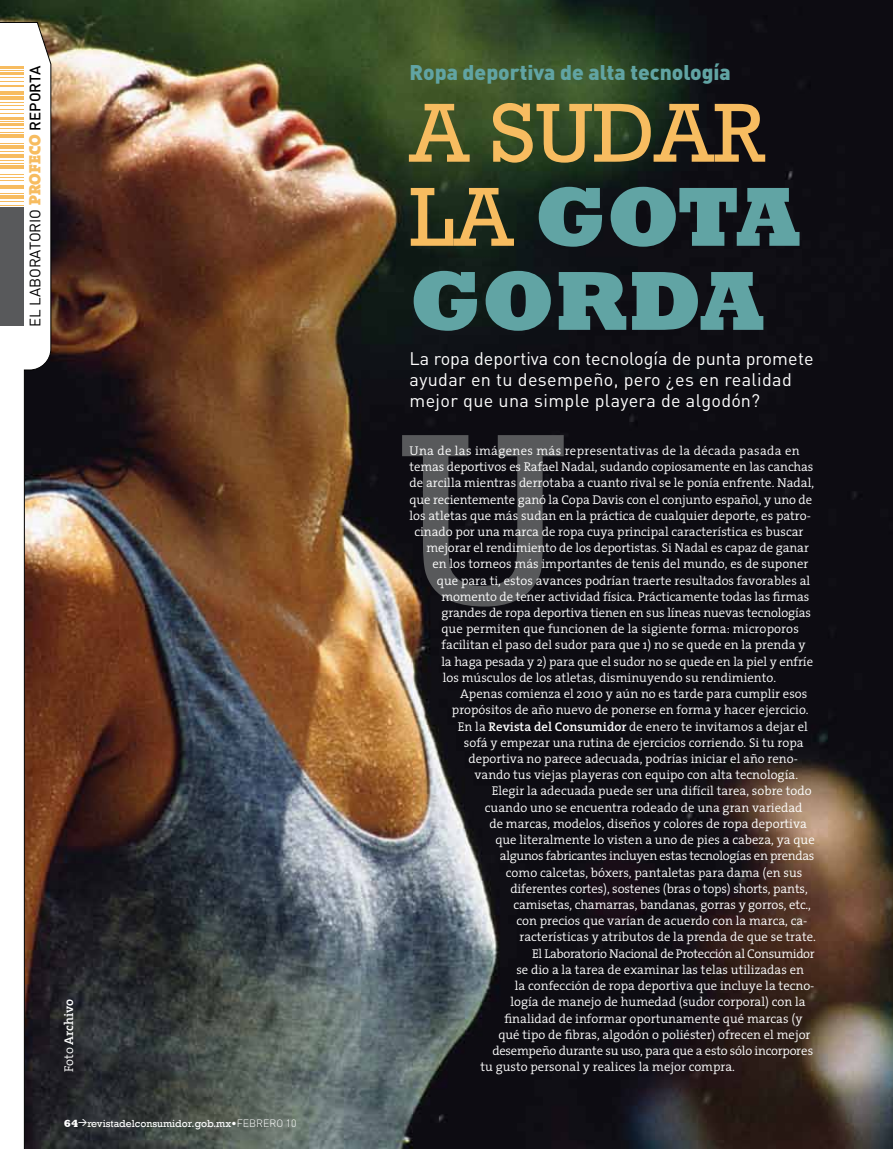
<style>
.page{position:relative;width:893px;height:1149px;background:#fff}
.page>*{position:absolute;margin:0;border:0;box-sizing:border-box;transform-origin:0 0}
.t1{font:800 85.05px/84px "Rockwell";color:#61a4a4}
.t2{font:900 21px "DIN";color:#61a4a4}
.t3{font:18px/21px "DIN";letter-spacing:.02em;color:#fff}
.t4{font:15px "DIN";color:#000}
.t5{font:300 12.75px "The Serif";color:#fff}
.t6{font:300 12.75px "The Serif";letter-spacing:-.025em;color:#fff}
.t7{font:300 12.75px "The Serif";letter-spacing:.025em;color:#fff}
.t8{font:300 12.75px "The Serif";letter-spacing:-.02em;color:#fff}
.t9{font:600 12.75px "The Serif";color:#fff}
.t10{font:10.5px "Rockwell";color:#fff}
.s1{font-family:"The Serif";font-weight:900;font-size:16.5px;color:#f7bc60}
.s2{font-weight:500}
.s3{font-weight:400;color:#f7bc60}
.s4{font-weight:300}
.s5{font-weight:800}
.s6{font-family:"DIN";font-weight:500;font-size:9px}
.s7{font-family:"DIN";font-weight:300}
.s8{font-weight:600}
</style>
<div class="page">
<img style="left:0;top:0;width:893px;height:1148px">
<svg style="left:0;top:22px;width:51px;height:1126px"></svg>
<div style="left:0;top:207px;width:24px;height:119px;background:#58595b"></div>
<hr style="left:0;top:196px;width:24px;height:3px;background:#f7bc60">
<svg style="left:0;top:193px;width:24px;height:1px"></svg>
<hr style="left:0;top:185px;width:24px;height:3px;background:#f7bc60">
<svg style="left:0;top:173px;width:24px;height:8px"></svg>
<hr style="left:0;top:165px;width:24px;height:4px;background:#f7bc60">
<svg style="left:0;top:160px;width:24px;height:4px"></svg>
<hr style="left:0;top:154px;width:24px;height:4px;background:#f7bc60">
<svg style="left:0;top:151px;width:24px;height:1px"></svg>
<svg style="left:0;top:201px;width:24px;height:4px"></svg>
<hr style="left:0;top:145px;width:24px;height:4px;background:#f7bc60">
<svg style="left:0;top:143px;width:24px;height:1px"></svg>
<hr style="left:0;top:134px;width:24px;height:4px;background:#f7bc60">
<svg style="left:0;top:128px;width:24px;height:4px"></svg>
<hr style="left:0;top:123px;width:24px;height:2px;background:#f7bc60">
<svg style="left:0;top:121px;width:24px;height:1px"></svg>
<hr style="left:0;top:117px;width:24px;height:3px;background:#f7bc60">
<svg style="left:0;top:77px;width:24px;height:5px"></svg>
<hr style="left:0;top:72px;width:24px;height:2px;background:#f7bc60">
<svg style="left:0;top:70px;width:24px;height:1px"></svg>
<hr style="left:0;top:66px;width:24px;height:3px;background:#f7bc60">
<svg style="left:0;top:102px;width:24px;height:12px"></svg>
<hr style="left:0;top:96px;width:24px;height:4px;background:#f7bc60">
<hr style="left:0;top:91px;width:24px;height:4px;background:#f7bc60">
<hr style="left:0;top:85px;width:24px;height:2px;background:#f7bc60">
<svg style="left:402px;top:435px;width:162px;height:171px"></svg>
<p class="t4" style="left:26px;top:327px;width:263px;rotate:-90deg">EL LABORATORIO <span class="s1">PROFECO</span> <span class="s2">REPORTA</span></p>
<p class="t2" style="left:410px;top:58px;width:323px">Ropa deportiva de alta tecnología</p>
<p class="t1" style="left:410px;top:92px;width:392px"><span class="s3">A sudar la</span> GOTA<br>GORDA</p>
<p class="t9" style="left:58px;top:1071px;width:75px;rotate:-90deg"><span class="s4">Foto</span> Archivo</p>
<p class="t10" style="left:64px;top:1116px;width:234px"><span class="s5">64</span><span class="s6">&gt;</span>revistadelconsumidor.gob.mx<span class="s7">•FEBRERO 10</span></p>
<p class="t3" style="left:410px;top:347px;width:406px">La ropa deportiva con tecnología de punta promete ayudar en tu desempeño, pero ¿es en realidad mejor que una simple playera de algodón?</p>
<p class="t7" style="left:410px;top:440px;width:392px">Una de las imágenes más representativas de la década pasada en</p>
<p class="t5" style="left:410px;top:456px;width:405px">temas deportivos es Rafael Nadal, sudando copiosamente en las canchas</p>
<p class="t5" style="left:410px;top:472px;width:406px">de arcilla mientras derrotaba a cuanto rival se le ponía enfrente. Nadal,</p>
<p class="t5" style="left:410px;top:488px;width:404px">que recientemente ganó la Copa Davis con el conjunto español, y uno de</p>
<p class="t5" style="left:410px;top:504px;width:403px">los atletas que más sudan en la práctica de cualquier deporte, es patro-</p>
<p class="t5" style="left:414px;top:521px;width:391px">cinado por una marca de ropa cuya principal característica es buscar</p>
<p class="t5" style="left:426px;top:537px;width:384px">mejorar el rendimiento de los deportistas. Si Nadal es capaz de ganar</p>
<p class="t5" style="left:432px;top:553px;width:378px">en los torneos más importantes de tenis del mundo, es de suponer</p>
<p class="t5" style="left:437px;top:569px;width:375px">que para ti, estos avances podrían traerte resultados favorables al</p>
<p class="t5" style="left:441px;top:585px;width:369px">momento de tener actividad física. Prácticamente todas las firmas</p>
<p class="t5" style="left:441px;top:602px;width:371px">grandes de ropa deportiva tienen en sus líneas nuevas tecnologías</p>
<p class="t5" style="left:441px;top:618px;width:359px">que permiten que funcionen de la sigiente forma: microporos</p>
<p class="t5" style="left:441px;top:634px;width:366px">facilitan el paso del sudor para que 1) no se quede en la prenda y</p>
<p class="t5" style="left:441px;top:650px;width:373px">la haga pesada y 2) para que el sudor no se quede en la piel y enfríe</p>
<p class="t5" style="left:443px;top:666px;width:335px">los músculos de los atletas, disminuyendo su rendimiento.</p>
<p class="t5" style="left:460px;top:683px;width:349px">Apenas comienza el 2010 y aún no es tarde para cumplir esos</p>
<p class="t5" style="left:452px;top:699px;width:358px">propósitos de año nuevo de ponerse en forma y hacer ejercicio.</p>
<p class="t5" style="left:458px;top:715px;width:352px">En la <span class="s8">Revista del Consumidor</span> de enero te invitamos a dejar el</p>
<p class="t5" style="left:464px;top:731px;width:341px">sofá y empezar una rutina de ejercicios corriendo. Si tu ropa</p>
<p class="t5" style="left:468px;top:748px;width:331px">deportiva no parece adecuada, podrías iniciar el año reno-</p>
<p class="t5" style="left:474px;top:764px;width:325px">vando tus viejas playeras con equipo con alta tecnología.</p>
<p class="t5" style="left:492px;top:780px;width:321px">Elegir la adecuada puede ser una difícil tarea, sobre todo</p>
<p class="t5" style="left:485px;top:796px;width:319px">cuando uno se encuentra rodeado de una gran variedad</p>
<p class="t5" style="left:489px;top:812px;width:319px">de marcas, modelos, diseños y colores de ropa deportiva</p>
<p class="t5" style="left:495px;top:829px;width:321px">que literalmente lo visten a uno de pies a cabeza, ya que</p>
<p class="t6" style="left:500px;top:845px;width:316px">algunos fabricantes incluyen estas tecnologías en prendas</p>
<p class="t5" style="left:506px;top:861px;width:298px">como calcetas, bóxers, pantaletas para dama (en sus</p>
<p class="t5" style="left:510px;top:877px;width:299px">diferentes cortes), sostenes (bras o tops) shorts, pants,</p>
<p class="t5" style="left:513px;top:893px;width:299px">camisetas, chamarras, bandanas, gorras y gorros, etc.,</p>
<p class="t5" style="left:516px;top:910px;width:292px">con precios que varían de acuerdo con la marca, ca-</p>
<p class="t5" style="left:519px;top:926px;width:298px">racterísticas y atributos de la prenda de que se trate.</p>
<p class="t6" style="left:532px;top:942px;width:284px">El Laboratorio Nacional de Protección al Consumidor</p>
<p class="t5" style="left:516px;top:958px;width:289px">se dio a la tarea de examinar las telas utilizadas en</p>
<p class="t5" style="left:515px;top:974px;width:301px">la confección de ropa deportiva que incluye la tecno-</p>
<p class="t5" style="left:510px;top:991px;width:297px">logía de manejo de humedad (sudor corporal) con la</p>
<p class="t5" style="left:504px;top:1007px;width:300px">finalidad de informar oportunamente qué marcas (y</p>
<p class="t5" style="left:498px;top:1023px;width:314px">qué tipo de fibras, algodón o poliéster) ofrecen el mejor</p>
<p class="t8" style="left:492px;top:1039px;width:322px">desempeño durante su uso, para que a esto sólo incorpores</p>
<p class="t5" style="left:480px;top:1055px;width:256px">tu gusto personal y realices la mejor compra.</p>
</div>
